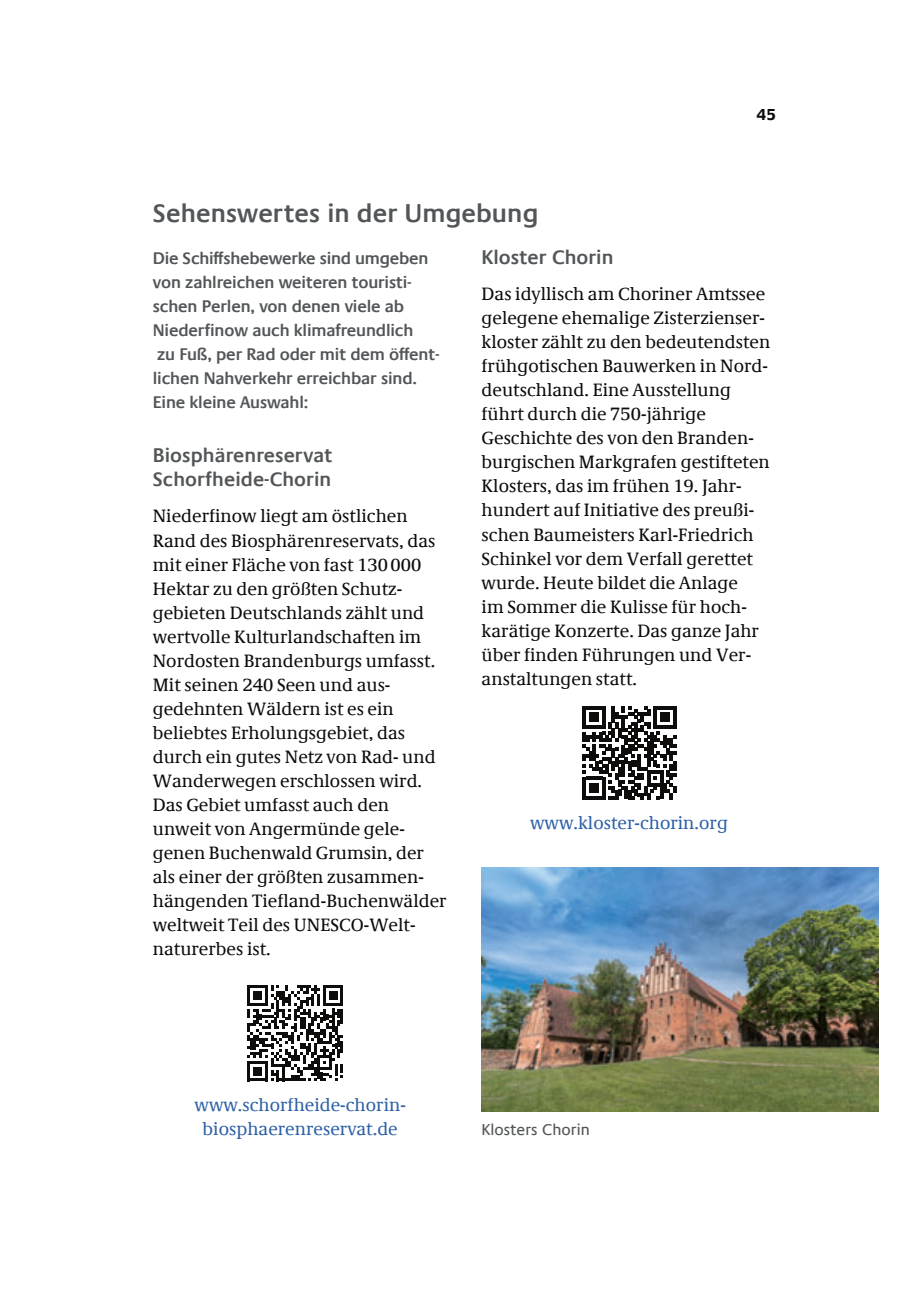
<style>
.page{position:relative;width:918px;height:1298px;background:#fff}
.page>*{position:absolute;margin:0;border:0;box-sizing:border-box;transform-origin:0 0}
.t1{font:600 26px "Praxis Com";letter-spacing:.005em;color:#535658}
.t2{font:600 20px/24px "Praxis Com";letter-spacing:.005em;color:#535658}
.t3{font:18px/24px "Demos Com";letter-spacing:.005em;color:#0d0c0a}
.t4{font:18px/24px "Demos Com";letter-spacing:.005em;color:#2d61a6;text-align:center}
.t5{font:600 17px/24px "Praxis Com";letter-spacing:-.01em;color:#535658}
.t6{font:16px "Praxis Com";letter-spacing:.005em;color:#535658}
.t7{font:700 16px "Praxis Com";color:#0d0c0a}
</style>
<div class="page">
<svg style="left:248px;top:986px;width:95px;height:95px"></svg>
<svg style="left:583px;top:706px;width:93px;height:93px"></svg>
<img style="left:482px;top:868px;width:396px;height:244px">
<p class="t7" style="left:756px;top:105px;width:22px">45</p>
<h1 class="t1" style="left:153px;top:198px;width:387px">Sehenswertes in der Umgebung</h1>
<p class="t5" style="left:153px;top:246px;width:288px">Die Schiffshebewerke sind umge ben von zahlreichen weiteren touristi&shy;schen Perlen, von denen viele ab Niederfinow auch klimafreundlich<br>zu Fuß, per Rad oder mit dem öffent&shy;lichen Nahverkehr erreichbar sind.<br>Eine kleine Auswahl:</p>
<p class="t2" style="left:153px;top:444px;width:181px">Biosphärenreservat<br>Schorfheide-Chorin</p>
<p class="t3" style="left:153px;top:507px;width:295px">Niederfinow liegt am östlichen<br>Rand des Biosphärenreservats, das mit einer Fläche von fast 130 000<br>Hektar zu den größten Schutz&shy;gebieten Deutschlands zählt und wertvolle Kulturlandschaften im<br>Nordosten Brandenburgs umfasst.<br>Mit seinen 240 Seen und aus&shy;gedehnten Wäldern ist es ein beliebtes Erholungsgebiet, das durch ein gutes Netz von Rad- und<br>Wanderwegen erschlossen wird.<br>Das Gebiet umfasst auch den unweit von Angermünde gele&shy;genen Buchenwald Grumsin, der als einer der größten zusammen&shy;hängenden Tiefland-Buchenwälder weltweit Teil des UNESCO-Welt&shy;naturerbes ist.</p>
<p class="t2" style="left:482px;top:245px;width:134px">Kloster Chorin</p>
<p class="t3" style="left:482px;top:284px;width:290px">Das idyllisch am Choriner Amtssee gelegene ehemalige Zisterzienser&shy;kloster zählt zu den bedeutendsten frühgotischen Bauwerken in Nord&shy;deutschland. Eine Ausstellung führt durch die 750-jährige<br>Geschichte des von den Branden&shy;burgischen Markgrafen gestifteten<br>Klosters, das im frühen 19. Jahr&shy;hundert auf Initiative des preußi&shy;schen Baumeisters Karl-Friedrich<br>Schinkel vor dem Verfall gerettet wurde. Heute bildet die Anlage<br>im Sommer die Kulisse für hoch&shy;karätige Konzerte. Das ganze Jahr über finden Führungen und Ver&shy;anstaltungen statt.</p>
<p class="t4" style="left:530px;top:813px;width:199px">www.kloster-chorin.org</p>
<p class="t4" style="left:195px;top:1096px;width:213px">www.schorfheide-chorin&shy;biosphaerenreservat.de</p>
<p class="t6" style="left:482px;top:1120px;width:110px">Klosters Chorin</p>
</div>
